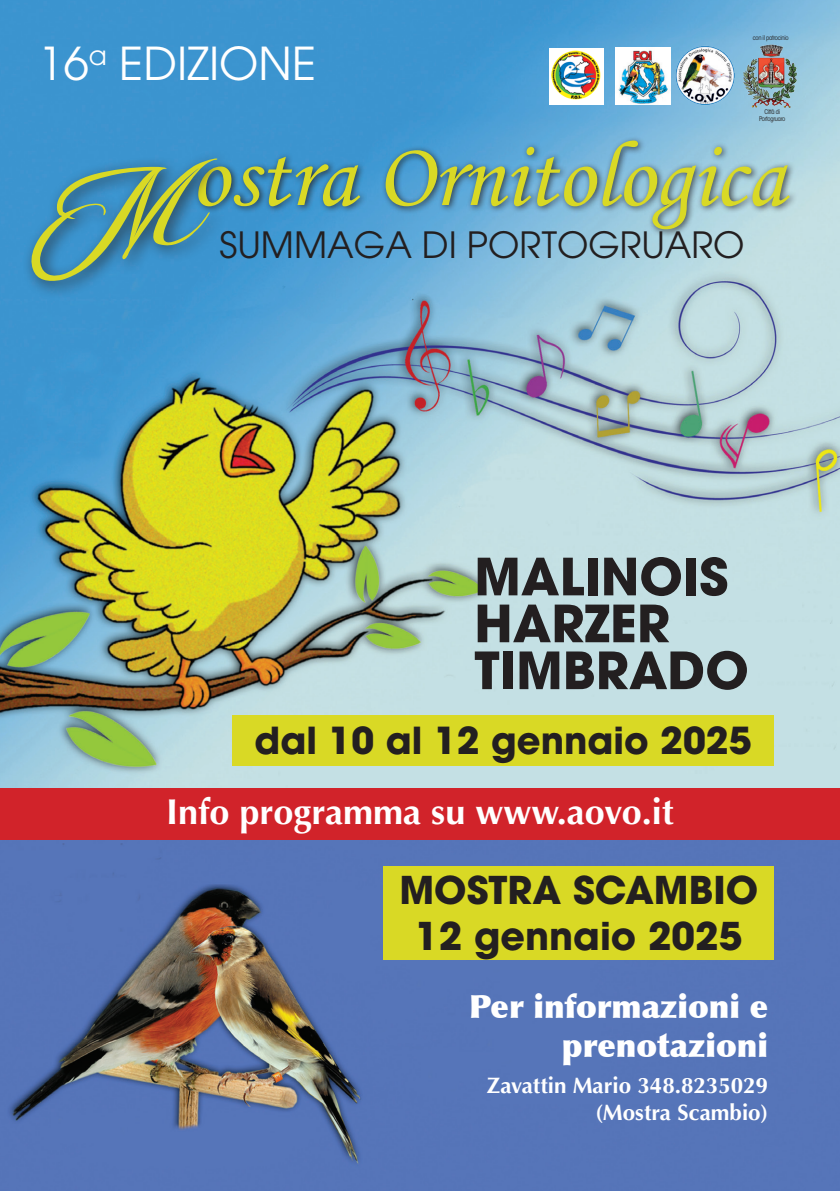
<style>
.page{position:relative;width:840px;height:1191px;background:#fff}
.page>*{position:absolute;margin:0;border:0;box-sizing:border-box;transform-origin:0 0}
.t1{font:143.8px "Pateglamt Scriptdemoversion";color:#d9d925}
.t2{font:93.6px "Monotype Corsiva Regular";color:#d9d925}
.t3{font:700 50.8px "ITC Avant Garde Pro";color:#231f20}
.t4{font:45.2px "ITC Avant Garde Pro";color:#fff}
.t5{font:700 38px "ITC Avant Garde Pro";color:#231f20}
.t6{font:700 37px "ITC Avant Garde Pro";color:#231f20}
.t7{font:700 36px "Optima";color:#fff}
.t8{font:36px "ITC Avant Garde Pro";color:#231f20}
.SALUTI{font:900 32px "Optima";color:#fff}
.SALUTI-2{font:700 22.4px "Optima";color:#fff}
.t9{font:condensed 6.4px "ITC Avant Garde Std";letter-spacing:-.04em;color:#231f20}
</style>
<div class="page">
<img style="left:0;top:0;width:839px;height:1191px">
<div style="left:383px;top:866px;width:390px;height:94px;background:#d9d925"></div>
<div style="left:232px;top:715px;width:541px;height:50px;background:#d9d925"></div>
<div style="left:194px;top:136px;width:603px;height:102px;background:#231f20;opacity:.8"></div>
<div style="left:0;top:788px;width:839px;height:51px;background:#d1232a"></div>
<div style="left:22px;top:149px;width:212px;height:150px;background:#231f20;opacity:.75"></div>
<img style="left:615px;top:48px;width:54px;height:57px">
<img style="left:671px;top:39px;width:67px;height:70px">
<img style="left:738px;top:43px;width:67px;height:79px">
<img style="left:549px;top:48px;width:54px;height:57px">
<p class="t4" style="left:39px;top:35px;width:279px">16<sup>a</sup> EDIZIONE</p>
<p class="t9" style="left:752px;top:34px;width:37px">con il patrocinio</p>
<p class="t9" style="left:764px;top:107px;width:17px">Città di</p>
<p class="t9" style="left:758px;top:115px;width:28px">Portogruaro</p>
<p class="t2" style="left:190px;top:119px;width:595px">ostra Ornitologica</p>
<p class="t1" style="left:36px;top:104px;width:161px">M</p>
<p class="t8" style="left:219px;top:222px;width:526px">SUMMAGA DI PORTOGRUARO</p>
<p class="t3" style="left:474px;top:542px;width:255px">MALINOIS</p>
<p class="t3" style="left:474px;top:589px;width:197px">HARZER</p>
<p class="t3" style="left:474px;top:636px;width:276px">TIMBRADO</p>
<p class="t6" style="left:254px;top:715px;width:498px">dal 10 al 12 gennaio 2025</p>
<p class="t7" style="left:166px;top:791px;width:509px">Info programma su www.aovo.it</p>
<p class="t5" style="left:399px;top:864px;width:360px">MOSTRA SCAMBIO</p>
<p class="t5" style="left:415px;top:911px;width:328px">12 gennaio 2025</p>
<p class="SALUTI" style="left:469px;top:987px;width:300px">Per informazioni e</p>
<p class="SALUTI" style="left:561px;top:1025px;width:208px">prenotazioni</p>
<p class="SALUTI-2" style="left:486px;top:1072px;width:283px">Zavattin Mario 348.8235029</p>
<p class="SALUTI-2" style="left:595px;top:1099px;width:174px">(Mostra Scambio)</p>
</div>
